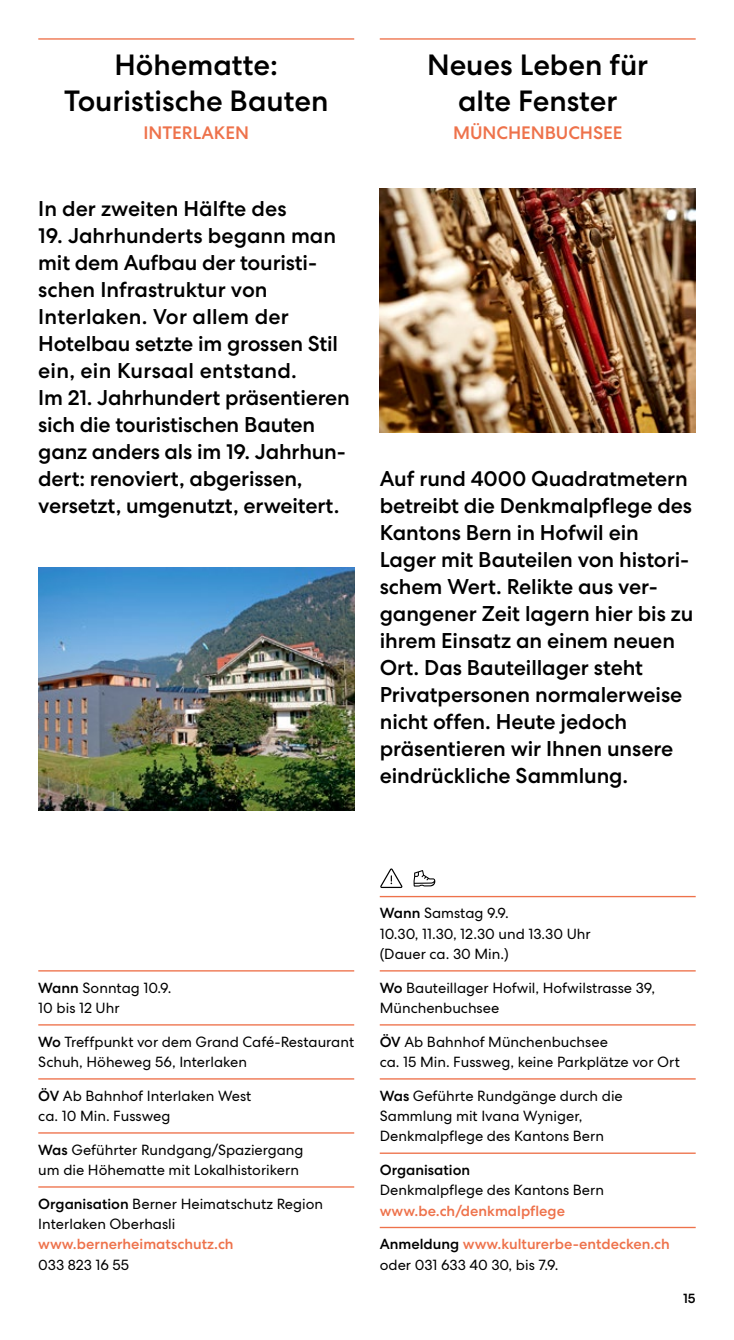
<style>
.page{position:relative;width:734px;height:1340px;background:#fff}
.page>*{position:absolute;margin:0;border:0;box-sizing:border-box;transform-origin:0 0}
.t1{font:500 29.25px/35.1px "Centra No 2";color:#000;text-align:center}
.t2{font:500 21.38px/27px "Centra No 2";letter-spacing:-.005em;color:#000}
.t3{font:500 18px "Centra No 2";color:#ee724b}
.t4{font:14.62px/20.2px "Centra No 2";color:#000}
.t5{font:500 14.62px/20.2px "Centra No 2";color:#ee724b}
.t6{font:500 14.62px "Centra No 2";color:#000}
.t7{font:500 13.5px "Centra No 2";color:#000}
.s1{font-weight:500}
.s2{color:#000}
.s3{font-weight:400;color:#000}
</style>
<div class="page">
<hr style="left:38px;top:38px;width:316px;height:2px;background:#ee724b">
<img style="left:38px;top:567px;width:316px;height:243px">
<hr style="left:379px;top:38px;width:316px;height:2px;background:#ee724b">
<img style="left:379px;top:189px;width:316px;height:243px">
<hr style="left:379px;top:895px;width:316px;height:2px;background:#ee724b">
<hr style="left:379px;top:970px;width:316px;height:1px;background:#ee724b">
<hr style="left:379px;top:1024px;width:316px;height:1px;background:#ee724b">
<hr style="left:379px;top:1078px;width:316px;height:1px;background:#ee724b">
<hr style="left:379px;top:1152px;width:316px;height:1px;background:#ee724b">
<hr style="left:379px;top:1226px;width:316px;height:2px;background:#ee724b">
<svg style="left:380px;top:868px;width:22px;height:20px"></svg>
<svg style="left:413px;top:870px;width:22px;height:16px"></svg>
<hr style="left:38px;top:970px;width:316px;height:1px;background:#ee724b">
<hr style="left:38px;top:1024px;width:316px;height:1px;background:#ee724b">
<hr style="left:38px;top:1078px;width:316px;height:1px;background:#ee724b">
<hr style="left:38px;top:1132px;width:316px;height:1px;background:#ee724b">
<hr style="left:38px;top:1186px;width:316px;height:1px;background:#ee724b">
<h1 class="t1" style="left:64px;top:48px;width:266px">Höhematte:<br>Touristische Bauten</h1>
<p class="t3" style="left:143px;top:122px;width:107px">INTERLAKEN</p>
<p class="t2" style="left:38px;top:195px;width:250px">In der zweiten Hälfte des</p>
<p class="t2" style="left:38px;top:222px;width:313px">19. Jahrhunderts begann man mit dem Aufbau der touristi&shy;schen Infrastruktur von<br>Interlaken. Vor allem der<br>Hotelbau setzte im grossen Stil ein, ein Kursaal entstand.<br>Im 21. Jahrhundert präsentieren sich die touristischen Bauten ganz anders als im 19. Jahrhun&shy;dert: renoviert, abgerissen, versetzt, umgenutzt, erweitert.</p>
<h1 class="t1" style="left:427px;top:48px;width:223px">Neues Leben für alte Fenster</h1>
<p class="t3" style="left:453px;top:122px;width:171px">MÜNCHENBUCHSEE</p>
<p class="t2" style="left:379px;top:465px;width:315px">Auf rund 4000 Quadratmetern betreibt die Denkmalpflege des<br>Kantons Bern in Hofwil ein<br>Lager mit Bauteilen von histori&shy;schem Wert. Relikte aus ver&shy;gangener Zeit lagern hier bis zu ihrem Einsatz an einem neuen<br>Ort. Das Bauteillager steht<br>Privatpersonen normalerweise nicht offen. Heute jedoch präsentieren wir Ihnen unsere eindrückliche Sammlung.</p>
<p class="t4" style="left:38px;top:977px;width:135px"><span class="s1">Wann</span> Sonntag 10.9.<br>10 bis 12 Uhr</p>
<p class="t4" style="left:38px;top:1031px;width:317px"><span class="s1">Wo</span> Treffpunkt vor dem Grand Café-Restaurant<br>Schuh, Höheweg 56, Interlaken</p>
<p class="t4" style="left:38px;top:1085px;width:215px"><span class="s1">ÖV</span> Ab Bahnhof Interlaken West ca. 10 Min. Fussweg</p>
<p class="t4" style="left:38px;top:1139px;width:267px"><span class="s1">Was</span> Geführter Rundgang/Spaziergang um die Höhematte mit Lokalhistorikern</p>
<p class="t4" style="left:38px;top:1193px;width:286px"><span class="s1">Organisation</span> Berner Heimatschutz Region<br>Interlaken Oberhasli</p>
<p class="t5" style="left:38px;top:1234px;width:197px">www.bernerheimatschutz.ch</p>
<p class="t4" style="left:38px;top:1254px;width:92px">033 823 16 55</p>
<p class="t4" style="left:379px;top:903px;width:212px"><span class="s1">Wann</span> Samstag 9.9.<br>10.30, 11.30, 12.30 und 13.30 Uhr (Dauer ca. 30 Min.)</p>
<p class="t4" style="left:379px;top:977px;width:277px"><span class="s1">Wo</span> Bauteillager Hofwil, Hofwilstrasse 39,<br>Münchenbuchsee</p>
<p class="t4" style="left:379px;top:1031px;width:301px"><span class="s1">ÖV</span> Ab Bahnhof Münchenbuchsee<br>ca. 15 Min. Fussweg, keine Parkplätze vor Ort</p>
<p class="t4" style="left:379px;top:1085px;width:244px"><span class="s1">Was</span> Geführte Rundgänge durch die<br>Sammlung mit Ivana Wyniger,<br>Denkmalpflege des Kantons Bern</p>
<p class="t6" style="left:379px;top:1161px;width:92px">Organisation</p>
<p class="t4" style="left:379px;top:1179px;width:226px">Denkmalpflege des Kantons Bern</p>
<p class="t5" style="left:379px;top:1200px;width:187px">www.be.ch/denkmalpflege</p>
<p class="t5" style="left:379px;top:1234px;width:291px"><span class="s2">Anmeldung</span> www.kulturerbe-entdecken.ch <span class="s3">oder 031 633 40 30, bis 7.9.</span></p>
<p class="t7" style="left:683px;top:1289px;width:14px">15</p>
</div>
